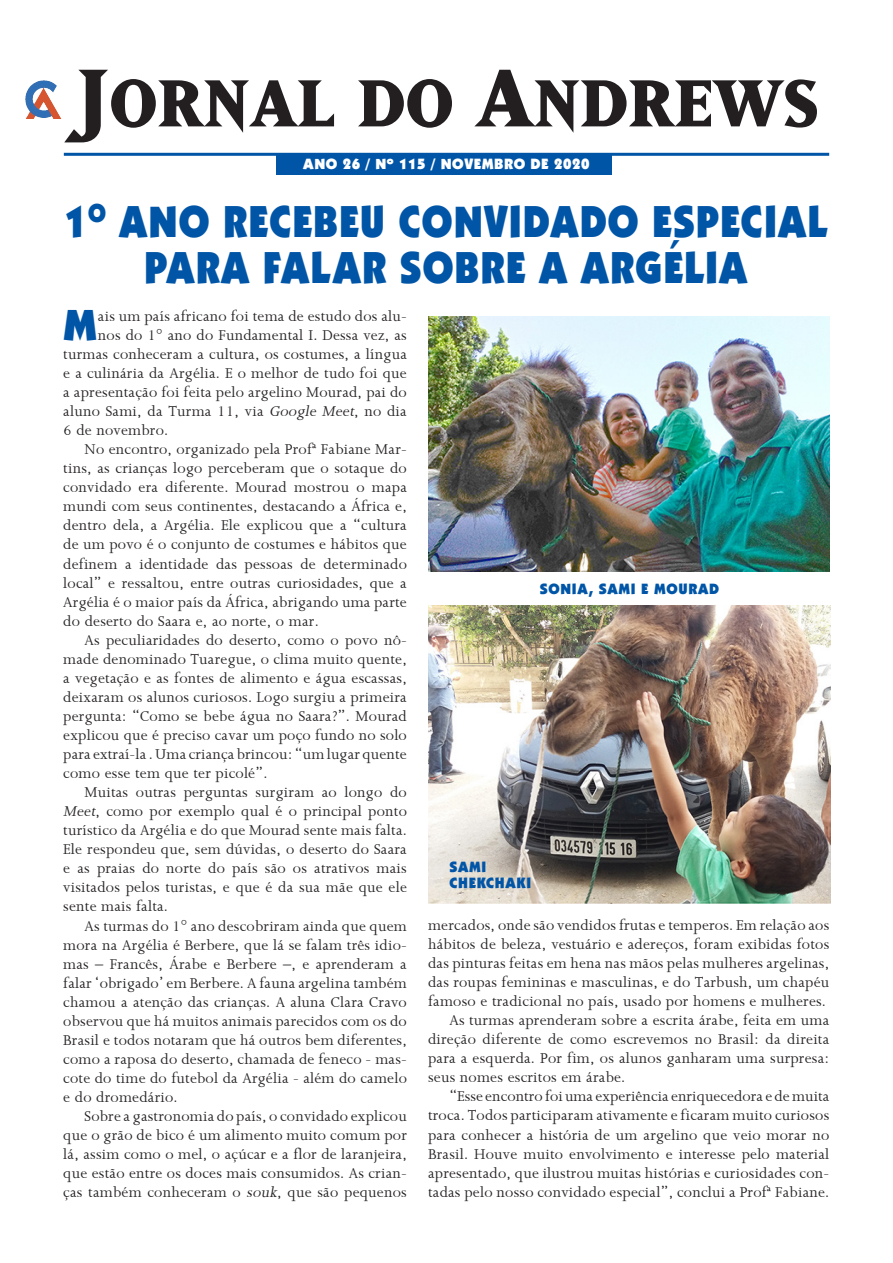
<style>
.page{position:relative;width:893px;height:1263px;background:#fff}
.page>*{position:absolute;margin:0;border:0;box-sizing:border-box;transform-origin:0 0}
.t1{font:800 78px "Matrix";letter-spacing:.01em;color:#231f20}
.Títulos{font:900 45px/46.5px "Kabel IT Cby BT";letter-spacing:.03em;color:#0155a7;text-align:center;scale:.89 1}
.texto{font:900 43.65px "Kabel IT Cby BT";color:#0155a7}
.texto-2{font:16.5px/19px "Joanna";letter-spacing:.015em;color:#231f20;text-align:justify}
.legenda{font:900 15px "Kabel IT Cby BT";letter-spacing:.05em;color:#0155a7}
.t2{font:900 15px "Kabel IT Cby BT";letter-spacing:.04em;color:#fff}
.s1{font-size:96px}
.s2{font-style:italic}
</style>
<div class="page">
<img style="left:25px;top:80px;width:37px;height:39px">
<hr style="left:64px;top:153px;width:765px;height:3px;background:#0155a7">
<div style="left:277px;top:153px;width:335px;height:22px;background:#0155a7"></div>
<img style="left:428px;top:606px;width:402px;height:297px">
<img style="left:428px;top:316px;width:402px;height:256px">
<h1 class="t1" style="left:76px;top:64px;width:743px"><span class="s1">J</span>ORNAL DO <span class="s1">A</span>NDREWS</h1>
<p class="t2" style="left:303px;top:155px;width:288px">ANO 26 / Nº 115 / NOVEMBRO DE 2020</p>
<p class="Títulos" style="left:64px;top:197px;width:859px">1<sup>O</sup> ANO RECEBEU CONVIDADO ESPECIAL<br>PARA FALAR SOBRE A ARGÉLIA</p>
<p class="texto" style="left:63px;top:298px;width:36px">M</p>
<p class="texto-2" style="left:98px;top:306px;width:310px">ais um país africano foi tema de estudo dos alu-</p>
<p class="texto-2" style="left:98px;top:325px;width:310px">nos do 1º ano do Fundamental I. Dessa vez, as</p>
<p class="texto-2" style="left:63px;top:344px;width:345px">turmas conheceram a cultura, os costumes, a língua</p>
<p class="texto-2" style="left:63px;top:363px;width:345px">e a culinária da Argélia. E o melhor de tudo foi que</p>
<p class="texto-2" style="left:63px;top:382px;width:345px">a apresentação foi feita pelo argelino Mourad, pai do</p>
<p class="texto-2" style="left:63px;top:401px;width:345px">aluno Sami, da Turma 11, via <span class="s2">Google Meet</span>, no dia</p>
<p class="texto-2" style="left:63px;top:420px;width:107px">6 de novembro.</p>
<p class="texto-2" style="left:63px;top:439px;width:345px;text-indent:21px">No encontro, organizado pela Profª Fabiane Mar&shy;tins, as crianças logo perceberam que o sotaque do convidado era diferente. Mourad mostrou o mapa mundi com seus continentes, destacando a África e, dentro dela, a Argélia. Ele explicou que a “cultura de um povo é o conjunto de costumes e hábitos que definem a identidade das pessoas de determinado local” e ressaltou, entre outras curiosidades, que a Argélia é o maior país da África, abrigando uma parte do deserto do Saara e, ao norte, o mar.</p>
<p class="texto-2" style="left:63px;top:630px;width:345px;text-indent:21px">As peculiaridades do deserto, como o povo nô&shy;made denominado Tuaregue, o clima muito quente, a vegetação e as fontes de alimento e água escassas, deixaram os alunos curiosos. Logo surgiu a primeira pergunta: “Como se bebe água no Saara?”. Mourad explicou que é preciso cavar um poço fundo no solo para extraí-la . Uma criança brincou: “um lugar quente como esse tem que ter picolé”.</p>
<p class="texto-2" style="left:63px;top:782px;width:345px;text-indent:21px">Muitas outras perguntas surgiram ao longo do <span class="s2">Meet</span>, como por exemplo qual é o principal ponto turístico da Argélia e do que Mourad sente mais falta.<br>Ele respondeu que, sem dúvidas, o deserto do Saara e as praias do norte do país são os atrativos mais visitados pelos turistas, e que é da sua mãe que ele sente mais falta.</p>
<p class="texto-2" style="left:63px;top:915px;width:345px;text-indent:21px">As turmas do 1º ano descobriram ainda que quem mora na Argélia é Berbere, que lá se falam três idio&shy;mas – Francês, Árabe e Berbere –, e aprenderam a falar ‘obrigado’ em Berbere. A fauna argelina também chamou a atenção das crianças. A aluna Clara Cravo observou que há muitos animais parecidos com os do Brasil e todos notaram que há outros bem diferentes, como a raposa do deserto, chamada de feneco - mas&shy;cote do time do futebol da Argélia - além do camelo e do dromedário.</p>
<p class="texto-2" style="left:63px;top:1106px;width:345px;text-indent:21px">Sobre a gastronomia do país, o convidado explicou que o grão de bico é um alimento muito comum por lá, assim como o mel, o açúcar e a flor de laranjeira, que estão entre os doces mais consumidos. As crian&shy;ças também conheceram o <span class="s2">souk</span>, que são pequenos</p>
<p class="legenda" style="left:540px;top:579px;width:181px">SONIA, SAMI E MOURAD</p>
<p class="legenda" style="left:449px;top:857px;width:38px">SAMI</p>
<p class="legenda" style="left:449px;top:874px;width:83px">CHEKCHAKI</p>
<p class="texto-2" style="left:428px;top:915px;width:403px">mercados, onde são vendidos frutas e temperos. Em relação aos hábitos de beleza, vestuário e adereços, foram exibidas fotos das pinturas feitas em hena nas mãos pelas mulheres argelinas, das roupas femininas e masculinas, e do Tarbush, um chapéu famoso e tradicional no país, usado por homens e mulheres.</p>
<p class="texto-2" style="left:428px;top:1010px;width:403px;text-indent:21px">As turmas aprenderam sobre a escrita árabe, feita em uma direção diferente de como escrevemos no Brasil: da direita para a esquerda. Por fim, os alunos ganharam uma surpresa: seus nomes escritos em árabe.</p>
<p class="texto-2" style="left:428px;top:1086px;width:403px;text-indent:21px">“Esse encontro foi uma experiência enriquecedora e de muita troca. Todos participaram ativamente e ficaram muito curiosos para conhecer a história de um argelino que veio morar no Brasil. Houve muito envolvimento e interesse pelo material apresentado, que ilustrou muitas histórias e curiosidades con&shy;tadas pelo nosso convidado especial”, conclui a Profª Fabiane.</p>
</div>
